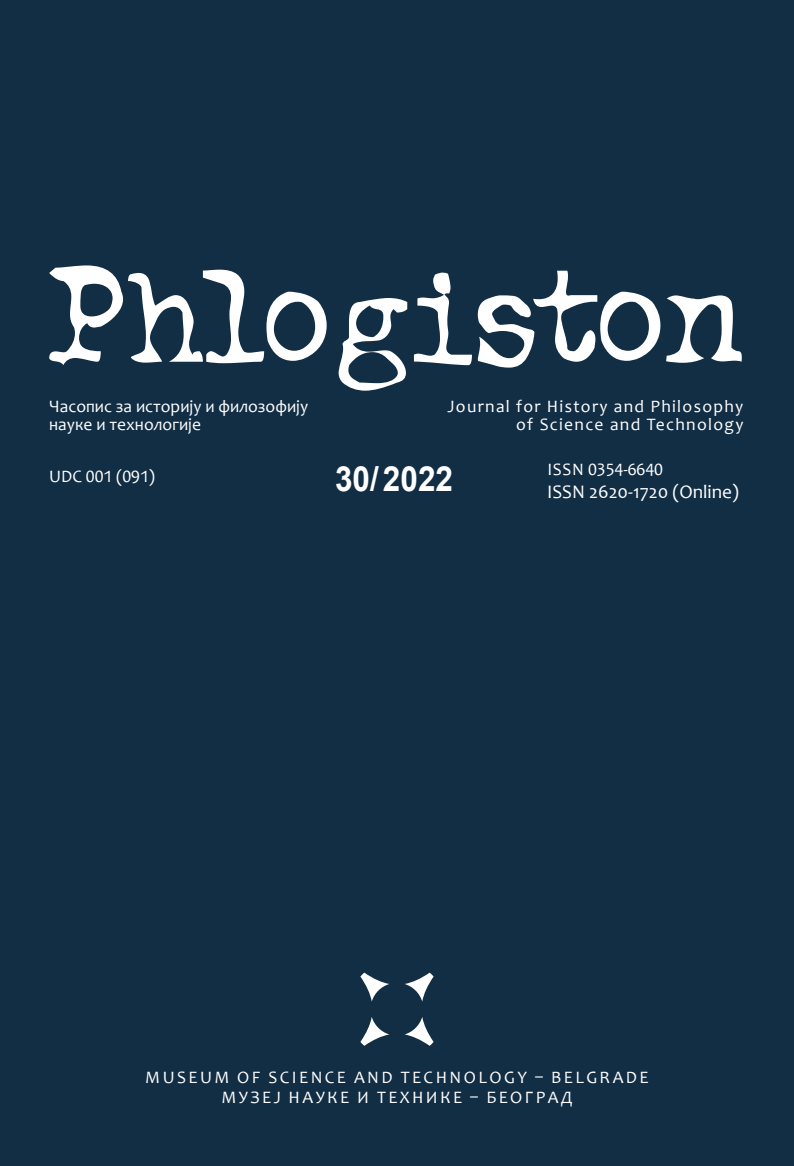
<style>
.page{position:relative;width:794px;height:1166px;background:#122e44}
.page>*{position:absolute;margin:0;border:0;box-sizing:border-box;transform-origin:0 0}
.t1{font:700 34.65px "Arial";color:#fff;scale:.91 1}
.t2{font:19.25px "Candara";color:#fff}
.t3{font:17.5px/17.5px "Candara";letter-spacing:.075em;color:#fff;text-align:right}
.t4{font:17.5px/19.2px "Candara";letter-spacing:.14em;color:#fff}
.t5{font:17.5px/17.5px "Candara";color:#fff}
.t6{font:17.5px "Candara";letter-spacing:.02em;color:#fff}
</style>
<div class="page">
<svg style="left:360px;top:1017px;width:29px;height:29px"></svg>
<svg style="left:360px;top:972px;width:29px;height:29px"></svg>
<svg style="left:405px;top:972px;width:28px;height:29px"></svg>
<svg style="left:405px;top:1017px;width:28px;height:29px"></svg>
<svg style="left:49px;top:265px;width:278px;height:100px"></svg>
<svg style="left:338px;top:298px;width:69px;height:93px"></svg>
<svg style="left:666px;top:295px;width:75px;height:68px"></svg>
<svg style="left:414px;top:273px;width:58px;height:92px"></svg>
<svg style="left:478px;top:271px;width:182px;height:97px"></svg>
<p class="t5" style="left:49px;top:397px;width:260px">Часопис за историју и филозофију науке и технологије</p>
<p class="t3" style="left:49px;top:467px;width:107px">UDC 001 (091)</p>
<p class="t3" style="left:447px;top:397px;width:298px">Journal for H istory and Philosophy of Science and Technology</p>
<p class="t1" style="left:335px;top:454px;width:131px">30/2022</p>
<p class="t6" style="left:547px;top:458px;width:117px">issn 0354-6640</p>
<p class="t2" style="left:547px;top:479px;width:193px">ISSN 2620-1720 (Online)</p>
<p class="t3" style="left:145px;top:1069px;width:69px">Mus eum</p>
<p class="t3" style="left:237px;top:1069px;width:143px">of Sci enc e and</p>
<p class="t4" style="left:221px;top:1068px;width:428px;text-indent:179px">Techno logy – Belgrade<br>Музеј науке и технике – Београд</p>
</div>
